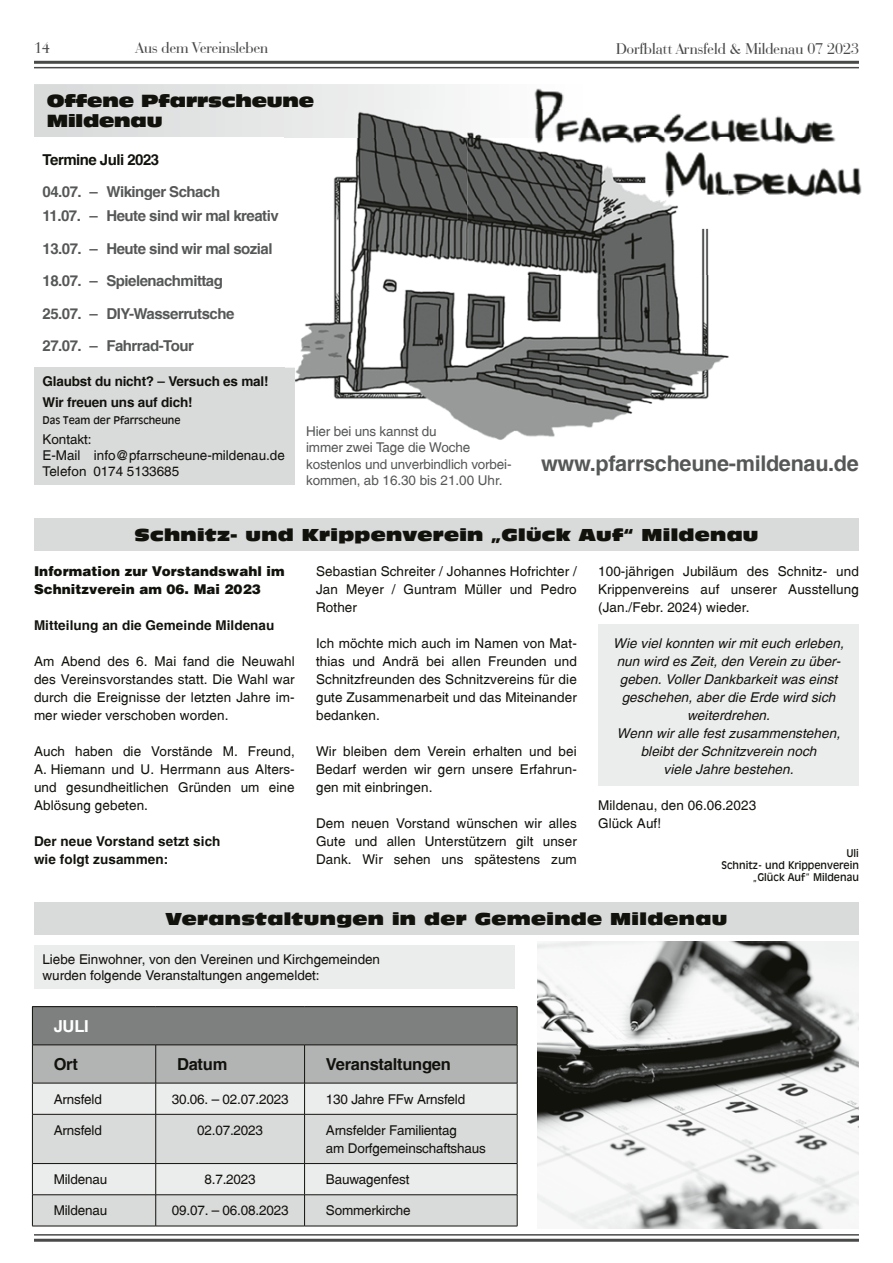
<style>
.page{position:relative;width:893px;height:1263px;background:#fff}
.page>*{position:absolute;margin:0;border:0;box-sizing:border-box;transform-origin:0 0}
.t1{font:700 21.6px "Switzerland";letter-spacing:-.015em;color:#565857}
.t2{font:16.5px "Bauer Bodoni BT";color:#484a48}
.t3{font:16.5px/19.8px "Incised 901 BT Nord";letter-spacing:-.01em;color:#12120d}
.t4{font:700 16.5px "Switzerland";letter-spacing:-.015em;color:#12120d}
.t5{font:700 16.5px "Switzerland";color:#fff}
.t6{font:16.2px "Incised 901 BT Nord";letter-spacing:.02em;color:#12120d}
.t7{font:700 15px/32.5px "Switzerland";letter-spacing:-.035em;color:#565857}
.t8{font:700 15px "Switzerland";letter-spacing:-.035em;color:#12120d}
.t9{font:13.5px/18px "Switzerland Plain";letter-spacing:.005em;color:#12120d;text-align:justify}
.t10{font:italic 13.5px/18px "Switzerland";letter-spacing:.005em;color:#12120d;text-align:center}
.t11{font:13.5px/18px "Switzerland Plain";letter-spacing:-.015em;color:#12120d}
.t12{font:13.5px/16.2px "Switzerland Plain";letter-spacing:-.015em;color:#565857}
.t13{font:700 13.5px/18px "Switzerland";letter-spacing:.005em;color:#12120d}
.t14{font:900 13.5px/18px "Switzerland";letter-spacing:.005em;color:#12120d}
.t15{font:700 13.5px/21px "Switzerland";letter-spacing:-.015em;color:#12120d}
.t16{font:10.5px/12px "Incised 901 BT";color:#12120d;text-align:right}
</style>
<div class="page">
<hr style="left:34px;top:1239px;width:825px;height:3px;background:#484a48">
<hr style="left:34px;top:61px;width:825px;height:3px;background:#484a48">
<hr style="left:34px;top:1234px;width:825px;height:1px;background:#484a48">
<hr style="left:34px;top:67px;width:825px;height:1px;background:#484a48">
<div style="left:598px;top:625px;width:261px;height:161px;background:#ebecec"></div>
<div style="left:34px;top:518px;width:825px;height:33px;background:#d9dada"></div>
<div style="left:34px;top:902px;width:825px;height:32px;background:#d9dada"></div>
<div style="left:34px;top:945px;width:480px;height:43px;background:#ebecec"></div>
<div style="left:32px;top:1007px;width:485px;height:38px;background:#7e8080"></div>
<div style="left:33px;top:1045px;width:484px;height:38px;background:#b2b4b4"></div>
<div style="left:33px;top:1084px;width:484px;height:30px;background:#ebecec"></div>
<svg style="left:33px;top:1115px;width:484px;height:111px;background:#dcdddd"></svg>
<hr style="left:32px;top:1006px;width:124px;height:1px;background:#12120d">
<hr style="left:32px;top:1007px;width:1px;height:38px;background:#12120d">
<hr style="left:156px;top:1006px;width:149px;height:1px;background:#12120d">
<hr style="left:305px;top:1006px;width:212px;height:1px;background:#12120d">
<hr style="left:517px;top:1007px;width:1px;height:38px;background:#12120d">
<hr style="left:32px;top:1044px;width:124px;height:1px;background:#12120d">
<hr style="left:32px;top:1045px;width:1px;height:38px;background:#12120d">
<hr style="left:156px;top:1044px;width:149px;height:1px;background:#12120d">
<hr style="left:155px;top:1045px;width:1px;height:38px;background:#12120d">
<hr style="left:305px;top:1044px;width:212px;height:1px;background:#12120d">
<hr style="left:304px;top:1045px;width:1px;height:38px;background:#12120d">
<hr style="left:517px;top:1045px;width:1px;height:38px;background:#12120d">
<hr style="left:32px;top:1083px;width:124px;height:1px;background:#12120d">
<hr style="left:32px;top:1083px;width:1px;height:31px;background:#12120d">
<hr style="left:156px;top:1083px;width:149px;height:1px;background:#12120d">
<hr style="left:155px;top:1083px;width:1px;height:31px;background:#12120d">
<hr style="left:305px;top:1083px;width:212px;height:1px;background:#12120d">
<hr style="left:304px;top:1083px;width:1px;height:31px;background:#12120d">
<hr style="left:517px;top:1083px;width:1px;height:31px;background:#12120d">
<hr style="left:32px;top:1114px;width:124px;height:1px;background:#12120d">
<hr style="left:32px;top:1114px;width:1px;height:49px;background:#12120d">
<hr style="left:156px;top:1114px;width:149px;height:1px;background:#12120d">
<hr style="left:155px;top:1114px;width:1px;height:49px;background:#12120d">
<hr style="left:305px;top:1114px;width:212px;height:1px;background:#12120d">
<hr style="left:304px;top:1114px;width:1px;height:49px;background:#12120d">
<hr style="left:517px;top:1114px;width:1px;height:49px;background:#12120d">
<hr style="left:32px;top:1163px;width:124px;height:1px;background:#12120d">
<hr style="left:32px;top:1164px;width:1px;height:30px;background:#12120d">
<hr style="left:156px;top:1163px;width:149px;height:1px;background:#12120d">
<hr style="left:155px;top:1164px;width:1px;height:30px;background:#12120d">
<hr style="left:305px;top:1163px;width:212px;height:1px;background:#12120d">
<hr style="left:304px;top:1164px;width:1px;height:30px;background:#12120d">
<hr style="left:517px;top:1164px;width:1px;height:30px;background:#12120d">
<hr style="left:32px;top:1194px;width:124px;height:1px;background:#12120d">
<hr style="left:32px;top:1195px;width:1px;height:31px;background:#12120d">
<hr style="left:156px;top:1194px;width:149px;height:1px;background:#12120d">
<hr style="left:155px;top:1195px;width:1px;height:31px;background:#12120d">
<hr style="left:305px;top:1194px;width:212px;height:1px;background:#12120d">
<hr style="left:304px;top:1195px;width:1px;height:31px;background:#12120d">
<hr style="left:517px;top:1195px;width:1px;height:31px;background:#12120d">
<hr style="left:32px;top:1226px;width:124px;height:1px;background:#12120d">
<hr style="left:156px;top:1226px;width:149px;height:1px;background:#12120d">
<hr style="left:305px;top:1226px;width:212px;height:1px;background:#12120d">
<img style="left:538px;top:942px;width:321px;height:287px">
<div style="left:34px;top:368px;width:261px;height:117px;background:#d9dada"></div>
<svg style="left:34px;top:84px;width:421px;height:53px;background:#e2e3e3"></svg>
<img style="left:285px;top:137px;width:444px;height:303px">
<img style="left:285px;top:368px;width:10px;height:72px">
<img style="left:285px;top:110px;width:179px;height:27px">
<img style="left:750px;top:137px;width:112px;height:60px">
<img style="left:467px;top:88px;width:366px;height:49px">
<img style="left:467px;top:137px;width:283px;height:138px">
<p class="t2" style="left:34px;top:38px;width:17px">14</p>
<p class="t2" style="left:136px;top:38px;width:134px">Aus dem Vereinsleben</p>
<p class="t2" style="left:616px;top:39px;width:244px">Dorfblatt Arnsfeld &amp; Mildenau 07 2023</p>
<p class="t3" style="left:47px;top:91px;width:269px">Offene Pfarrscheune<br>Mildenau</p>
<p class="t8" style="left:43px;top:150px;width:118px">Termine Juli 2023</p>
<p class="t7" style="left:43px;top:180px;width:238px;line-height:24px">04.07. – Wikinger Schach<br>11.07. – Heute sind wir mal kreativ</p>
<p class="t7" style="left:43px;top:232px;width:231px">13.07. – Heute sind wir mal sozial<br>18.07. – Spielenachmittag<br>25.07. – DIY-Wasserrutsche<br>27.07. – Fahrrad-Tour</p>
<p class="t15" style="left:43px;top:371px;width:228px">Glaubst du nicht? – Versuch es mal!<br>Wir freuen uns auf dich!</p>
<p class="t16" style="left:43px;top:414px;width:140px">Das Team der Pfarrscheune</p>
<p class="t9" style="left:43px;top:431px;width:244px;line-height:16.2px;text-align:left">Kontakt:<br>E-Mail info@pfarrscheune-mildenau.de<br>Telefon 0174 5133685</p>
<p class="t12" style="left:306px;top:423px;width:207px">Hier bei uns kannst du<br>immer zwei Tage die Woche kostenlos und unverbindlich vorbei&shy;kommen, ab 16.30 bis 21.00 Uhr.</p>
<h1 class="t1" style="left:541px;top:451px;width:319px">www.pfarrscheune-mildenau.de</h1>
<p class="t6" style="left:134px;top:525px;width:626px">Schnitz- und Krippenverein „Glück Auf“ Mildenau</p>
<p class="t14" style="left:34px;top:562px;width:252px">Information zur Vorstandswahl im<br>Schnitzverein am 06. Mai 2023</p>
<p class="t13" style="left:34px;top:616px;width:242px">Mitteilung an die Gemeinde Mildenau</p>
<p class="t9" style="left:34px;top:652px;width:262px">Am Abend des 6. Mai fand die Neuwahl des Vereinsvorstandes statt. Die Wahl war durch die Ereignisse der letzten Jahre im&shy;mer wieder verschoben worden.</p>
<p class="t9" style="left:34px;top:742px;width:262px">Auch haben die Vorstände M. Freund, A. Hiemann und U. Herrmann aus Alters&shy;und gesundheitlichen Gründen um eine Ablösung gebeten.</p>
<p class="t13" style="left:34px;top:832px;width:188px">Der neue Vorstand setzt sich wie folgt zusammen:</p>
<p class="t9" style="left:598px;top:562px;width:262px">100-jährigen Jubiläum des Schnitz- und Krippenvereins auf unserer Ausstellung (Jan./Febr. 2024) wieder.</p>
<p class="t10" style="left:613px;top:634px;width:232px">Wie viel konnten wir mit euch erleben, nun wird es Zeit, den Verein zu über&shy;geben. Voller Dankbarkeit was einst geschehen, aber die Erde wird sich weiterdrehen.<br>Wenn wir alle fest zusammenstehen, bleibt der Schnitzverein noch<br>viele Jahre bestehen.</p>
<p class="t9" style="left:598px;top:796px;width:160px">Mildenau, den 06.06.2023<br>Glück Auf!</p>
<p class="t16" style="left:721px;top:847px;width:139px">Uli<br>Schnitz- und Krippenverein „Glück Auf“ Mildenau</p>
<p class="t6" style="left:166px;top:909px;width:563px">Veranstaltungen in der Gemeinde Mildenau</p>
<p class="t9" style="left:43px;top:950px;width:339px;line-height:16.2px">Liebe Einwohner, von den Vereinen und Kirchgemeinden wurden folgende Veranstaltungen angemeldet:</p>
<p class="t5" style="left:54px;top:1016px;width:37px">JULI</p>
<p class="t4" style="left:54px;top:1054px;width:26px">Ort</p>
<p class="t4" style="left:177px;top:1054px;width:52px">Datum</p>
<p class="t4" style="left:326px;top:1054px;width:127px">Veranstaltungen</p>
<p class="t11" style="left:54px;top:1090px;width:50px">Arnsfeld</p>
<p class="t11" style="left:172px;top:1090px;width:118px">30.06. – 02.07.2023</p>
<p class="t11" style="left:326px;top:1090px;width:141px">130 Jahre FFw Arnsfeld</p>
<p class="t11" style="left:54px;top:1121px;width:50px">Arnsfeld</p>
<p class="t9" style="left:197px;top:1121px;width:67px">02.07.2023</p>
<p class="t11" style="left:326px;top:1121px;width:162px">Arnsfelder Familientag<br>am Dorfgemeinschaftshaus</p>
<p class="t11" style="left:54px;top:1170px;width:55px">Mildenau</p>
<p class="t9" style="left:205px;top:1170px;width:53px">8.7.2023</p>
<p class="t11" style="left:326px;top:1170px;width:85px">Bauwagenfest</p>
<p class="t11" style="left:54px;top:1201px;width:55px">Mildenau</p>
<p class="t11" style="left:172px;top:1201px;width:118px">09.07. – 06.08.2023</p>
<p class="t11" style="left:326px;top:1201px;width:86px">Sommerkirche</p>
<p class="t9" style="left:316px;top:562px;width:262px">Sebastian Schreiter / Johannes Hofrichter / Jan Meyer / Guntram Müller und Pedro Rother</p>
<p class="t9" style="left:316px;top:634px;width:262px">Ich möchte mich auch im Namen von Mat&shy;thias und Andrä bei allen Freunden und Schnitzfreunden des Schnitzvereins für die gute Zusammenarbeit und das Miteinander bedanken.</p>
<p class="t9" style="left:316px;top:742px;width:262px">Wir bleiben dem Verein erhalten und bei Bedarf werden wir gern unsere Erfahrun&shy;gen mit einbringen.</p>
<p class="t9" style="left:316px;top:814px;width:262px">Dem neuen Vorstand wünschen wir alles Gute und allen Unterstützern gilt unser Dank. Wir sehen uns spätestens zum</p>
</div>
